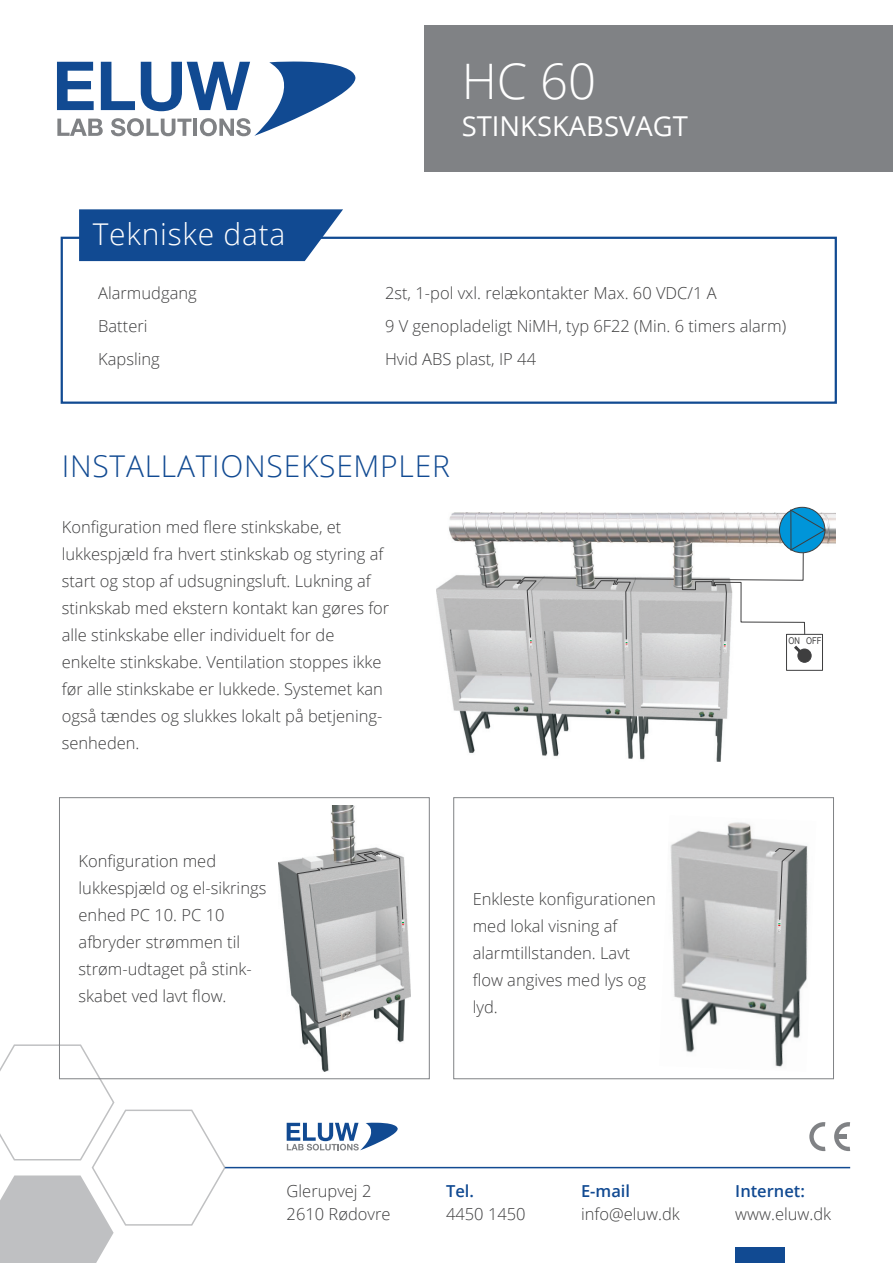
<style>
.page{position:relative;width:893px;height:1263px;background:#fff}
.page>*{position:absolute;margin:0;border:0;box-sizing:border-box;transform-origin:0 0}
.t1{font:300 48.9px "Open Sans";color:#fff}
.t2{font:300 30px "Open Sans";letter-spacing:.025em;color:#114a92}
.t3{font:300 30px "Open Sans";letter-spacing:.025em;color:#fff}
.t4{font:27.45px "Open Sans";color:#fff}
.t5{font:300 16.5px/27px "Open Sans";color:#3e3e3f}
.t6{font:600 16.5px "Open Sans";color:#114a92}
.t7{font:9.3px "Arial Narrow";color:#3e3e3f}
</style>
<div class="page">
<svg style="left:57px;top:61px;width:299px;height:75px"></svg>
<hr style="left:225px;top:1167px;width:625px;height:1px;background:#114a92">
<svg style="left:287px;top:1123px;width:111px;height:27px"></svg>
<div style="left:735px;top:1247px;width:50px;height:16px;background:#114a92"></div>
<svg style="left:0;top:1044px;width:226px;height:219px"></svg>
<div style="left:425px;top:25px;width:468px;height:147px;background:#808285"></div>
<div style="left:61px;top:237px;width:776px;height:167px;border:2px solid #114a92"></div>
<svg style="left:79px;top:209px;width:264px;height:52px;background:#225799"></svg>
<svg style="left:834px;top:1122px;width:16px;height:29px"></svg>
<svg style="left:809px;top:1122px;width:16px;height:29px"></svg>
<div style="left:838px;top:1134px;width:9px;height:5px;background:#808285"></div>
<img style="left:436px;top:513px;width:400px;height:249px">
<div style="left:786px;top:634px;width:37px;height:36px;border:1px solid #3e3e3f"></div>
<div style="left:798px;top:649px;width:13px;height:13px;background:#3e3e3f;border-radius:50%"></div>
<div style="left:798px;top:649px;width:13px;height:13px;border:1px solid #3e3e3f;border-radius:50%"></div>
<svg style="left:483px;top:509px;width:343px;height:149px"></svg>
<img style="left:279px;top:806px;width:132px;height:265px">
<svg style="left:296px;top:836px;width:108px;height:188px"></svg>
<img style="left:670px;top:822px;width:138px;height:245px">
<svg style="left:774px;top:847px;width:22px;height:86px;background:#97999a"></svg>
<div style="left:59px;top:797px;width:371px;height:282px;border:1px solid #808285"></div>
<div style="left:453px;top:797px;width:381px;height:282px;border:1px solid #808285"></div>
<h2 class="t3" style="left:93px;top:213px;width:194px">Tekniske data</h2>
<h1 class="t1" style="left:462px;top:47px;width:136px">HC 60</h1>
<h3 class="t4" style="left:462px;top:107px;width:228px">STINKSKABSVAGT</h3>
<p class="t5" style="left:98px;top:276px;width:100px;line-height:33px">Alarmudgang<br>Batteri<br>Kapsling</p>
<p class="t5" style="left:385px;top:276px;width:403px;line-height:33px">2st, 1-pol vxl. relækontakter Max. 60 VDC/1 A<br>9 V genopladeligt NiMH, typ 6F22 (Min. 6 timers alarm)<br>Hvid ABS plast, IP 44</p>
<h2 class="t2" style="left:62px;top:445px;width:390px">INSTALLATIONSEKSEMPLER</h2>
<p class="t5" style="left:62px;top:513px;width:329px">Konfiguration med flere stinkskabe, et lukkespjæld fra hvert stinkskab og styring af start og stop af udsugningsluft. Lukning af stinkskab med ekstern kontakt kan gøres for alle stinkskabe eller individuelt for de enkelte stinkskabe. Ventilation stoppes ikke før alle stinkskabe er lukkede. Systemet kan også tændes og slukkes lokalt på betjening&shy;senheden.</p>
<p class="t5" style="left:79px;top:847px;width:189px">Konfiguration med lukkespjæld og el-sikrings enhed PC 10. PC 10 afbryder strømmen til strøm-udtaget på stink&shy;skabet ved lavt flow.</p>
<p class="t5" style="left:473px;top:885px;width:185px">Enkleste konfigurationen med lokal visning af alarmtillstanden. Lavt flow angives med lys og lyd.</p>
<p class="t7" style="left:788px;top:634px;width:35px">ON OFF</p>
<p class="t5" style="left:287px;top:1179px;width:105px;line-height:22.5px">Glerupvej 2<br>2610 Rødovre</p>
<p class="t6" style="left:735px;top:1180px;width:71px">Internet:</p>
<p class="t6" style="left:446px;top:1180px;width:29px">Tel.</p>
<p class="t5" style="left:446px;top:1200px;width:81px">4450 1450</p>
<p class="t6" style="left:581px;top:1180px;width:51px">E-mail</p>
<p class="t5" style="left:581px;top:1200px;width:100px">info@eluw.dk</p>
<p class="t5" style="left:735px;top:1200px;width:97px">www.eluw.dk</p>
</div>
